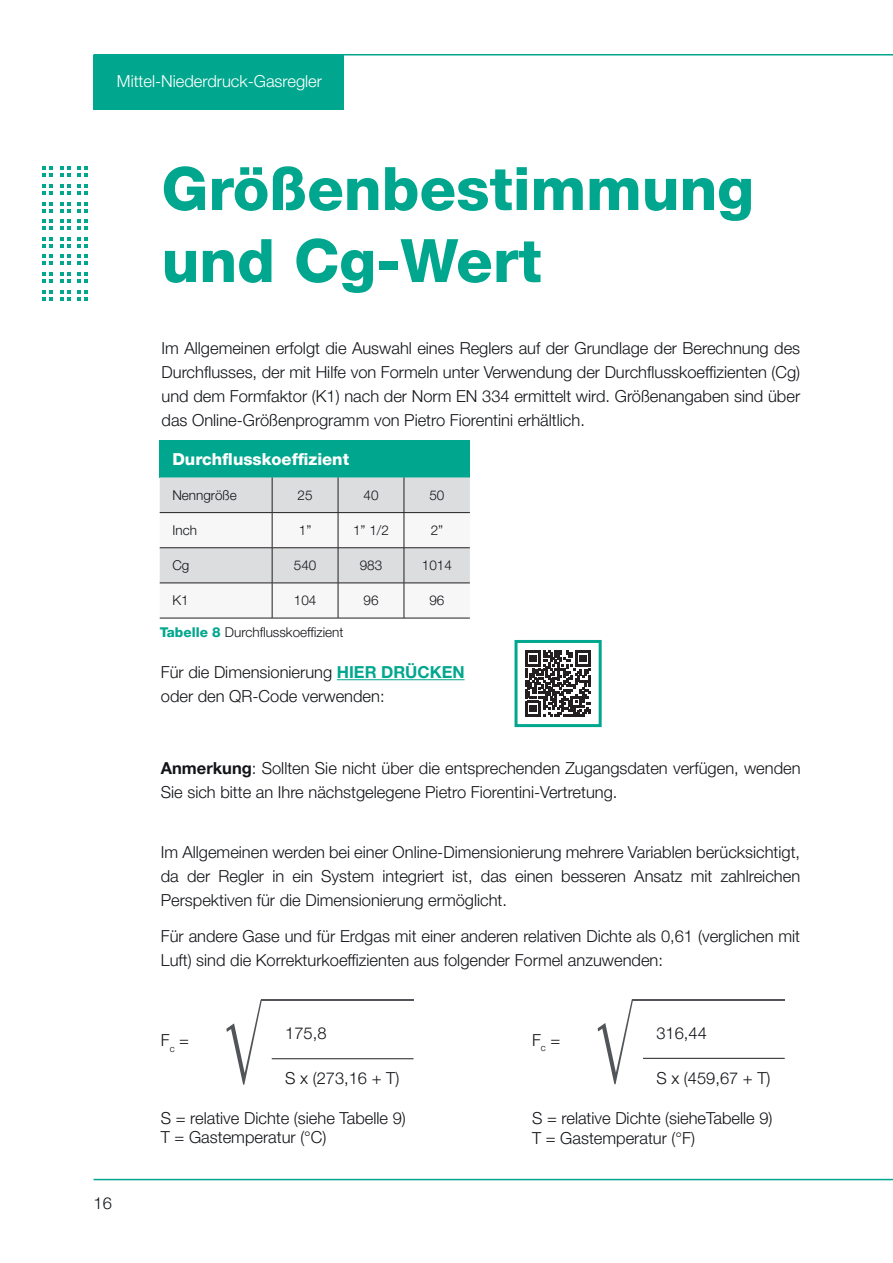
<style>
.page{position:relative;width:893px;height:1263px;background:#fff}
.page>*{position:absolute;margin:0;border:0;box-sizing:border-box;transform-origin:0 0}
.t1{font:800 60px/72px "Helvetica Neue LT Pro";color:#00a78e}
.t2{font:300 16.5px/24px "Helvetica Neue LT Pro";color:#121418}
.t3{font:300 16.5px "Helvetica Neue LT Pro";color:#fff}
.t4{font:800 16.5px "Helvetica Neue LT Pro";color:#fff}
.t5{font:300 13.5px "Helvetica Neue LT Pro";color:#121418}
.s1{font-weight:800;color:#00a78e}
.s2{font-weight:700;color:#00a78e}
.s3{font-weight:700}
</style>
<div class="page">
<div style="left:94px;top:55px;width:250px;height:55px;background:#00a78e"></div>
<hr style="left:94px;top:1179px;width:799px;height:1px;background:#00a78e">
<hr style="left:94px;top:54px;width:799px;height:2px;background:#00a78e">
<svg style="left:42px;top:167px;width:11px;height:10px"></svg>
<svg style="left:60px;top:167px;width:11px;height:10px"></svg>
<svg style="left:78px;top:167px;width:10px;height:10px"></svg>
<svg style="left:42px;top:184px;width:11px;height:11px"></svg>
<svg style="left:60px;top:184px;width:11px;height:11px"></svg>
<svg style="left:78px;top:184px;width:10px;height:11px"></svg>
<svg style="left:42px;top:202px;width:11px;height:10px"></svg>
<svg style="left:60px;top:202px;width:11px;height:10px"></svg>
<svg style="left:78px;top:202px;width:10px;height:10px"></svg>
<svg style="left:42px;top:219px;width:11px;height:11px"></svg>
<svg style="left:60px;top:219px;width:11px;height:11px"></svg>
<svg style="left:78px;top:219px;width:10px;height:11px"></svg>
<svg style="left:42px;top:237px;width:11px;height:11px"></svg>
<svg style="left:60px;top:237px;width:11px;height:11px"></svg>
<svg style="left:78px;top:237px;width:10px;height:11px"></svg>
<svg style="left:42px;top:255px;width:11px;height:10px"></svg>
<svg style="left:60px;top:255px;width:11px;height:10px"></svg>
<svg style="left:78px;top:255px;width:10px;height:10px"></svg>
<svg style="left:42px;top:272px;width:11px;height:11px"></svg>
<svg style="left:60px;top:272px;width:11px;height:11px"></svg>
<svg style="left:78px;top:272px;width:10px;height:11px"></svg>
<svg style="left:42px;top:290px;width:11px;height:10px"></svg>
<svg style="left:60px;top:290px;width:11px;height:10px"></svg>
<svg style="left:78px;top:290px;width:10px;height:10px"></svg>
<hr style="left:337px;top:679px;width:128px;height:1px;background:#00a78e">
<div style="left:160px;top:440px;width:310px;height:37px;background:#00a78e"></div>
<svg style="left:160px;top:477px;width:310px;height:141px"></svg>
<hr style="left:272px;top:477px;width:1px;height:35px;background:#231f20">
<hr style="left:338px;top:477px;width:1px;height:35px;background:#231f20">
<hr style="left:404px;top:477px;width:1px;height:35px;background:#231f20">
<hr style="left:160px;top:512px;width:112px;height:1px;background:#231f20">
<hr style="left:272px;top:512px;width:66px;height:1px;background:#231f20">
<hr style="left:272px;top:513px;width:1px;height:35px;background:#231f20">
<hr style="left:338px;top:512px;width:66px;height:1px;background:#231f20">
<hr style="left:338px;top:513px;width:1px;height:35px;background:#231f20">
<hr style="left:404px;top:512px;width:66px;height:1px;background:#231f20">
<hr style="left:404px;top:513px;width:1px;height:35px;background:#231f20">
<hr style="left:160px;top:547px;width:112px;height:1px;background:#231f20">
<hr style="left:272px;top:547px;width:66px;height:1px;background:#231f20">
<hr style="left:272px;top:548px;width:1px;height:35px;background:#231f20">
<hr style="left:338px;top:547px;width:66px;height:1px;background:#231f20">
<hr style="left:338px;top:548px;width:1px;height:35px;background:#231f20">
<hr style="left:404px;top:547px;width:66px;height:1px;background:#231f20">
<hr style="left:404px;top:548px;width:1px;height:35px;background:#231f20">
<hr style="left:160px;top:583px;width:112px;height:1px;background:#231f20">
<hr style="left:272px;top:583px;width:66px;height:1px;background:#231f20">
<hr style="left:272px;top:583px;width:1px;height:35px;background:#231f20">
<hr style="left:338px;top:583px;width:66px;height:1px;background:#231f20">
<hr style="left:338px;top:583px;width:1px;height:35px;background:#231f20">
<hr style="left:404px;top:583px;width:66px;height:1px;background:#231f20">
<hr style="left:404px;top:583px;width:1px;height:35px;background:#231f20">
<hr style="left:160px;top:618px;width:112px;height:1px;background:#231f20">
<hr style="left:272px;top:618px;width:66px;height:1px;background:#231f20">
<hr style="left:338px;top:618px;width:66px;height:1px;background:#231f20">
<hr style="left:404px;top:618px;width:66px;height:1px;background:#231f20">
<svg style="left:525px;top:650px;width:66px;height:66px"></svg>
<div style="left:514px;top:640px;width:88px;height:87px;border:3px solid #00a78e"></div>
<svg style="left:598px;top:999px;width:35px;height:85px"></svg>
<hr style="left:632px;top:999px;width:153px;height:1px;background:#515458">
<hr style="left:643px;top:1058px;width:142px;height:1px;background:#231f20">
<svg style="left:226px;top:1000px;width:36px;height:84px"></svg>
<hr style="left:261px;top:1000px;width:152px;height:1px;background:#515458">
<hr style="left:272px;top:1058px;width:141px;height:1px;background:#231f20">
<p class="t3" style="left:117px;top:71px;width:207px">Mittel-Niederdruck-Gasregler</p>
<h1 class="t1" style="left:162px;top:153px;width:594px">Größenbestimmung und Cg-Wert</h1>
<p class="t2" style="left:162px;top:336px;width:640px;text-align:justify">Im Allgemeinen erfolgt die Auswahl eines Reglers auf der Grundlage der Berechnung des Durchflusses, der mit Hilfe von Formeln unter Verwendung der Durchflusskoeffizienten (Cg) und dem Formfaktor (K1) nach der Norm EN 334 ermittelt wird. Größenangaben sind über das Online-Größenprogramm von Pietro Fiorentini erhältlich.</p>
<p class="t4" style="left:172px;top:449px;width:178px">Durchflusskoeffizient</p>
<p class="t5" style="left:172px;top:487px;width:66px">Nenngröße</p>
<p class="t5" style="left:298px;top:487px;width:17px">25</p>
<p class="t5" style="left:363px;top:487px;width:17px">40</p>
<p class="t5" style="left:429px;top:487px;width:17px">50</p>
<p class="t5" style="left:172px;top:522px;width:26px">Inch</p>
<p class="t5" style="left:299px;top:522px;width:14px">1”</p>
<p class="t5" style="left:353px;top:522px;width:37px">1” 1/2</p>
<p class="t5" style="left:431px;top:522px;width:14px">2”</p>
<p class="t5" style="left:172px;top:557px;width:19px">Cg</p>
<p class="t5" style="left:294px;top:557px;width:24px">540</p>
<p class="t5" style="left:360px;top:557px;width:24px">983</p>
<p class="t5" style="left:422px;top:557px;width:32px">1014</p>
<p class="t5" style="left:172px;top:592px;width:18px">K1</p>
<p class="t5" style="left:294px;top:592px;width:24px">104</p>
<p class="t5" style="left:363px;top:592px;width:17px">96</p>
<p class="t5" style="left:429px;top:592px;width:17px">96</p>
<p class="t5" style="left:160px;top:624px;width:185px"><span class="s1">Tabelle 8</span> Durchflusskoeffizient</p>
<p class="t2" style="left:161px;top:660px;width:305px">Für die Dimensionierung <span class="s2">HIER DRÜCKEN </span>oder den QR-Code verwenden:</p>
<p class="t2" style="left:161px;top:756px;width:641px"><span class="s3">Anmerkung</span>: Sollten Sie nicht über die entsprechenden Zugangsdaten verfügen, wenden<br>Sie sich bitte an Ihre nächstgelegene Pietro Fiorentini-Vertretung.</p>
<p class="t2" style="left:161px;top:840px;width:641px;text-align:justify">Im Allgemeinen werden bei einer Online-Dimensionierung mehrere Variablen berücksichtigt, da der Regler in ein System integriert ist, das einen besseren Ansatz mit zahlreichen Perspektiven für die Dimensionierung ermöglicht.</p>
<p class="t2" style="left:161px;top:924px;width:641px">Für andere Gase und für Erdgas mit einer anderen relativen Dichte als 0,61 (verglichen mit<br>Luft) sind die Korrekturkoeffizienten aus folgender Formel anzuwenden:</p>
<p class="t2" style="left:94px;top:1191px;width:20px">16</p>
<p class="t2" style="left:161px;top:1028px;width:30px">F<sub>c</sub> =</p>
<p class="t2" style="left:285px;top:1021px;width:43px">175,8</p>
<p class="t2" style="left:285px;top:1066px;width:116px">S x (273,16 + T)</p>
<p class="t2" style="left:161px;top:1107px;width:246px;line-height:19.8px">S = relative Dichte (siehe Tabelle 9)<br>T = Gastemperatur (°C)</p>
<p class="t2" style="left:532px;top:1028px;width:30px">F<sub>c</sub> =</p>
<p class="t2" style="left:656px;top:1020px;width:52px">316,44</p>
<p class="t2" style="left:656px;top:1065px;width:116px">S x (459,67 + T)</p>
<p class="t2" style="left:532px;top:1108px;width:242px;line-height:19.8px">S = relative Dichte (sieheTabelle 9)<br>T = Gastemperatur (°F)</p>
</div>
